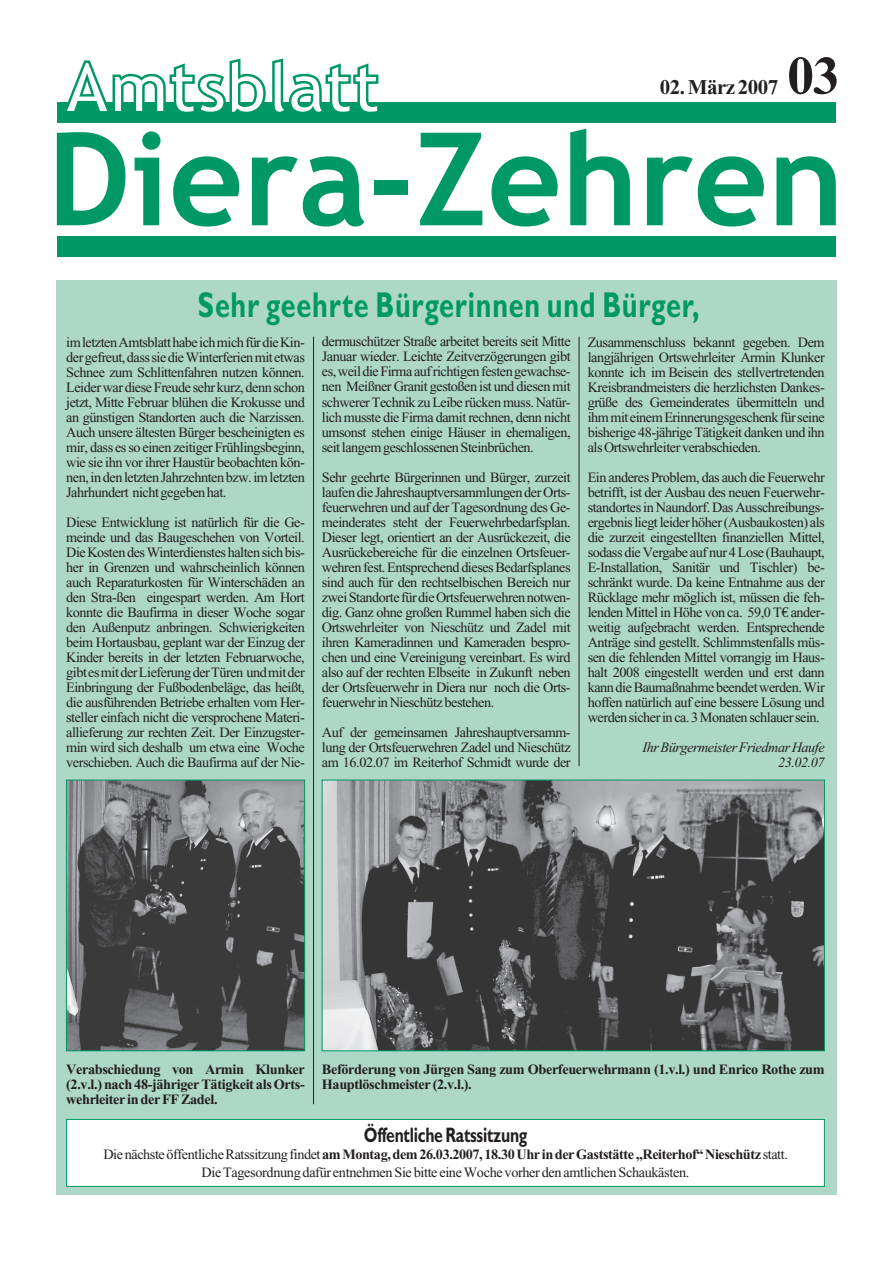
<style>
.page{position:relative;width:893px;height:1263px;background:#fff}
.page>*{position:absolute;margin:0;border:0;box-sizing:border-box;transform-origin:0 0}
.t1{font:700 54px "Times New Roman";color:#231f20}
.t2{font:700 36px "Gill Sans";letter-spacing:.025em;color:#009964;scale:.75 1}
.t3{font:700 21px "Gill Sans";letter-spacing:-.015em;color:#231f20;scale:.75 1}
.t4{font:700 21px "Times New Roman";letter-spacing:-.025em;color:#231f20}
.t5{font:14.25px/15px "Times New Roman";letter-spacing:-.035em;color:#231f20;text-align:justify}
.t6{font:700 14.25px/15px "Times New Roman";letter-spacing:-.025em;color:#231f20}
.t7{font:italic 14.25px/15px "Times New Roman";letter-spacing:-.035em;color:#231f20;text-align:right}
.s1{font-family:"Euro Serif"}
.s2{font-weight:700}
</style>
<div class="page">
<div style="left:56px;top:280px;width:780px;height:914px;background:#add7c7"></div>
<svg style="left:57px;top:132px;width:68px;height:93px"></svg>
<svg style="left:135px;top:131px;width:26px;height:94px"></svg>
<svg style="left:173px;top:156px;width:66px;height:70px"></svg>
<svg style="left:252px;top:156px;width:112px;height:70px"></svg>
<div style="left:374px;top:180px;width:34px;height:15px;background:#009864"></div>
<svg style="left:420px;top:133px;width:62px;height:92px"></svg>
<svg style="left:492px;top:156px;width:66px;height:70px"></svg>
<svg style="left:570px;top:129px;width:60px;height:96px"></svg>
<svg style="left:647px;top:156px;width:117px;height:70px"></svg>
<svg style="left:776px;top:156px;width:60px;height:69px"></svg>
<div style="left:57px;top:102px;width:779px;height:21px;background:#009864"></div>
<svg style="left:67px;top:58px;width:312px;height:54px"></svg>
<div style="left:57px;top:236px;width:779px;height:21px;background:#009864"></div>
<hr style="left:313px;top:337px;width:1px;height:767px;background:#231f20">
<hr style="left:579px;top:337px;width:1px;height:429px;background:#231f20">
<div style="left:67px;top:1119px;width:757px;height:67px;background:#fff"></div>
<div style="left:66px;top:1119px;width:759px;height:68px;border:1px solid #009964"></div>
<img style="left:324px;top:782px;width:499px;height:267px">
<div style="left:322px;top:780px;width:503px;height:271px;border:1px solid #009964"></div>
<img style="left:68px;top:782px;width:235px;height:267px">
<div style="left:66px;top:780px;width:239px;height:271px;border:1px solid #009964"></div>
<h3 class="t4" style="left:660px;top:79px;width:120px">02. März 2007</h3>
<h1 class="t1" style="left:787px;top:57px;width:54px">03</h1>
<h2 class="t2" style="left:198px;top:292px;width:670px">Sehr geehrte Bürgerinnen und Bürger,</h2>
<p class="t5" style="left:66px;top:336px;width:240px">im letzten Amtsblatt habe ich mich für die Kin&shy;der gefreut, dass sie die Winterferien mit etwas Schnee zum Schlittenfahren nutzen können.<br>Leider war diese Freude sehr kurz, denn schon jetzt, Mitte Februar blühen die Krokusse und an günstigen Standorten auch die Narzissen.<br>Auch unsere ältesten Bürger bescheinigten es mir, dass es so einen zeitiger Frühlingsbeginn, wie sie ihn vor ihrer Haustür beobachten kön&shy;nen, in den letzten Jahrzehnten bzw. im letzten Jahrhundert nicht gegeben hat.</p>
<p class="t5" style="left:66px;top:516px;width:240px">Diese Entwicklung ist natürlich für die Ge&shy;meinde und das Baugeschehen von Vorteil.<br>Die Kosten des Winterdienstes halten sich bis&shy;her in Grenzen und wahrscheinlich können auch Reparaturkosten für Winterschäden an den Stra-ßen eingespart werden. Am Hort konnte die Baufirma in dieser Woche sogar den Außenputz anbringen. Schwierigkeiten beim Hortausbau, geplant war der Einzug der Kinder bereits in der letzten Februarwoche, gibt es mit der Lieferung der Türen und mit der Einbringung der Fußbodenbeläge, das heißt, die ausführenden Betriebe erhalten vom Her&shy;steller einfach nicht die versprochene Materi&shy;allieferung zur rechten Zeit. Der Einzugster&shy;min wird sich deshalb um etwa eine Woche verschieben. Auch die Baufirma auf der Nie-</p>
<p class="t5" style="left:322px;top:336px;width:250px">dermuschützer Straße arbeitet bereits seit Mitte Januar wieder. Leichte Zeitverzögerungen gibt es, weil die Firma auf richtigen festen gewachse&shy;nen Meißner Granit gestoßen ist und diesen mit schwerer Technik zu Leibe rücken muss. Natür&shy;lich musste die Firma damit rechnen, denn nicht umsonst stehen einige Häuser in ehemaligen, seit langem geschlossenen Steinbrüchen.</p>
<p class="t5" style="left:322px;top:471px;width:250px">Sehr geehrte Bürgerinnen und Bürger, zurzeit laufen die Jahreshauptversammlungen der Orts&shy;feuerwehren und auf der Tagesordnung des Ge&shy;meinderates steht der Feuerwehrbedarfsplan.<br>Dieser legt, orientiert an der Ausrückezeit, die Ausrückebereiche für die einzelnen Ortsfeuer&shy;wehren fest. Entsprechend dieses Bedarfsplanes sind auch für den rechtselbischen Bereich nur zwei Standorte für die Ortsfeuerwehren notwen&shy;dig. Ganz ohne großen Rummel haben sich die Ortswehrleiter von Nieschütz und Zadel mit ihren Kameradinnen und Kameraden bespro&shy;chen und eine Vereinigung vereinbart. Es wird also auf der rechten Elbseite in Zukunft neben der Ortsfeuerwehr in Diera nur noch die Orts&shy;feuerwehr in Nieschütz bestehen.</p>
<p class="t5" style="left:322px;top:726px;width:250px">Auf der gemeinsamen Jahreshauptversamm&shy;lung der Ortsfeuerwehren Zadel und Nieschütz am 16.02.07 im Reiterhof Schmidt wurde der</p>
<p class="t5" style="left:588px;top:336px;width:239px">Zusammenschluss bekannt gegeben. Dem langjährigen Ortswehrleiter Armin Klunker konnte ich im Beisein des stellvertretenden Kreisbrandmeisters die herzlichsten Dankes&shy;grüße des Gemeinderates übermitteln und ihm mit einem Erinnerungsgeschenk für seine bisherige 48-jährige Tätigkeit danken und ihn als Ortswehrleiter verabschieden.</p>
<p class="t5" style="left:588px;top:471px;width:239px">Ein anderes Problem, das auch die Feuerwehr betrifft, ist der Ausbau des neuen Feuerwehr&shy;standortes in Naundorf. Das Ausschreibungs&shy;ergebnis liegt leider höher (Ausbaukosten) als die zurzeit eingestellten finanziellen Mittel, sodass die Vergabe auf nur 4 Lose (Bauhaupt, E-Installation, Sanitär und Tischler) be&shy;schränkt wurde. Da keine Entnahme aus der Rücklage mehr möglich ist, müssen die feh&shy;lenden Mittel in Höhe von ca. 59,0 T<span class="s1">€</span> ander&shy;weitig aufgebracht werden. Entsprechende Anträge sind gestellt. Schlimmstenfalls müs&shy;sen die fehlenden Mittel vorrangig im Haus&shy;halt 2008 eingestellt werden und erst dann kann die Baumaßnahme beendet werden. Wir hoffen natürlich auf eine bessere Lösung und werden sicher in ca. 3 Monaten schlauer sein.</p>
<p class="t7" style="left:642px;top:741px;width:184px">Ihr Bürgermeister Friedmar Haufe<br>23.02.07</p>
<p class="t6" style="left:66px;top:1063px;width:240px;text-align:justify">Verabschiedung von Armin Klunker (2.v.l.) nach 48-jähriger Tätigkeit als Orts&shy;wehrleiter in der FF Zadel.</p>
<p class="t6" style="left:322px;top:1063px;width:504px">Beförderung von Jürgen Sang zum Oberfeuerwehrmann (1.v.l.) und Enrico Rothe zum<br>Hauptlöschmeister (2.v.l.).</p>
<h3 class="t3" style="left:364px;top:1128px;width:220px">Öffentliche Ratssitzung</h3>
<p class="t5" style="left:103px;top:1147px;width:686px;line-height:18px;text-align:center">Die nächste öffentliche Ratssitzung findet <span class="s2">am Montag, dem 26.03.2007, 18.30 Uhr in der Gaststätte „Reiterhof“ Nieschütz</span> statt.<br>Die Tagesordnung dafür entnehmen Sie bitte eine Woche vorher den amtlichen Schaukästen.</p>
</div>
